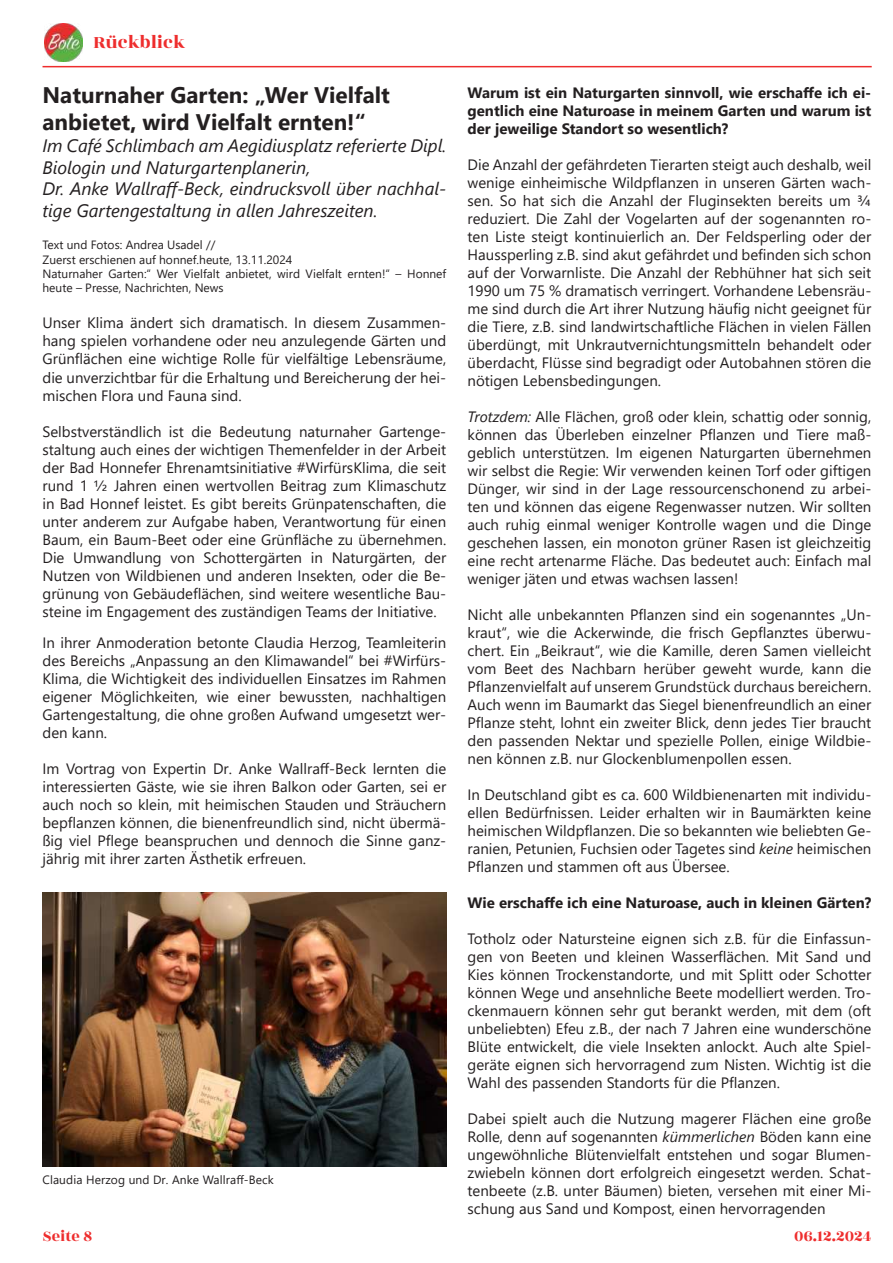
<style>
.page{position:relative;width:893px;height:1263px;background:#fff}
.page>*{position:absolute;margin:0;border:0;box-sizing:border-box;transform-origin:0 0}
.t1{font:700 22.5px/27px "Segoe UI";color:#231f20}
.t2{font:19.5px "Rozha One";color:#ee2d2d}
.t3{font:italic 18px/21.6px "Segoe UI";color:#231f20}
.t4{font:16.5px "Rozha One";color:#ee2d2d}
.t5{font:15px/18px "Segoe UI";color:#231f20;text-align:justify}
.t6{font:700 15px/18px "Segoe UI";color:#231f20;text-align:justify}
.t7{font:12px/14.4px "Segoe UI";color:#231f20}
.s1{font-style:italic}
</style>
<div class="page">
<hr style="left:43px;top:66px;width:829px;height:1px;background:#ee2d2d">
<img style="left:45px;top:23px;width:38px;height:39px">
<img style="left:42px;top:892px;width:404px;height:274px">
<h2 class="t2" style="left:94px;top:35px;width:93px">Rückblick</h2>
<h1 class="t1" style="left:43px;top:84px;width:349px">Naturnaher Garten: „Wer Vielfalt anbietet, wird Vielfalt ernten!“</h1>
<p class="t3" style="left:43px;top:137px;width:405px">Im Café Schlimbach am Aegidiusplatz referierte Dipl.<br>Biologin und Naturgartenplanerin,<br>Dr. Anke Wallra昀昀-Beck, eindrucksvoll über nachhal&shy;tige Gartengestaltung in allen Jahreszeiten.</p>
<p class="t7" style="left:43px;top:239px;width:405px">Text und Fotos: Andrea Usadel //<br>Zuerst erschienen auf honnef.heute, 13.11.2024<br>Naturnaher Garten:“ Wer Vielfalt anbietet, wird Vielfalt ernten!“ – Honnef heute – Presse, Nachrichten, News</p>
<p class="t5" style="left:43px;top:315px;width:405px">Unser Klima ändert sich dramatisch. In diesem Zusammen&shy;hang spielen vorhandene oder neu anzulegende Gärten und Grün昀氀ächen eine wichtige Rolle für vielfältige Lebensräume, die unverzichtbar für die Erhaltung und Bereicherung der hei&shy;mischen Flora und Fauna sind.</p>
<p class="t5" style="left:43px;top:423px;width:405px">Selbstverständlich ist die Bedeutung naturnaher Gartenge&shy;staltung auch eines der wichtigen Themenfelder in der Arbeit der Bad Honnefer Ehrenamtsinitiative #WirfürsKlima, die seit rund 1 ½ Jahren einen wertvollen Beitrag zum Klimaschutz in Bad Honnef leistet. Es gibt bereits Grünpatenschaften, die unter anderem zur Aufgabe haben, Verantwortung für einen Baum, ein Baum-Beet oder eine Grün昀氀äche zu übernehmen.<br>Die Umwandlung von Schottergärten in Naturgärten, der Nutzen von Wildbienen und anderen Insekten, oder die Be&shy;grünung von Gebäude昀氀ächen, sind weitere wesentliche Bau&shy;steine im Engagement des zuständigen Teams der Initiative.</p>
<p class="t5" style="left:43px;top:635px;width:405px">In ihrer Anmoderation betonte Claudia Herzog, Teamleiterin des Bereichs „Anpassung an den Klimawandel“ bei #Wirfürs-Klima, die Wichtigkeit des individuellen Einsatzes im Rahmen eigener Möglichkeiten, wie einer bewussten, nachhaltigen Gartengestaltung, die ohne großen Aufwand umgesetzt wer&shy;den kann.</p>
<p class="t5" style="left:42px;top:758px;width:405px">Im Vortrag von Expertin Dr. Anke Wallra昀昀-Beck lernten die interessierten Gäste, wie sie ihren Balkon oder Garten, sei er auch noch so klein, mit heimischen Stauden und Sträuchern bep昀氀anzen können, die bienenfreundlich sind, nicht übermä&shy;ßig viel P昀氀ege beanspruchen und dennoch die Sinne ganz&shy;jährig mit ihrer zarten Ästhetik erfreuen.</p>
<p class="t7" style="left:43px;top:1171px;width:233px">Claudia Herzog und Dr. Anke Wallra昀昀-Beck</p>
<p class="t6" style="left:468px;top:82px;width:405px">Warum ist ein Naturgarten sinnvoll, wie erscha昀昀e ich ei&shy;gentlich eine Naturoase in meinem Garten und warum ist der jeweilige Standort so wesentlich?</p>
<p class="t5" style="left:468px;top:157px;width:405px">Die Anzahl der gefährdeten Tierarten steigt auch deshalb, weil wenige einheimische Wildp昀氀anzen in unseren Gärten wach&shy;sen. So hat sich die Anzahl der Fluginsekten bereits um ¾ reduziert. Die Zahl der Vogelarten auf der sogenannten ro&shy;ten Liste steigt kontinuierlich an. Der Feldsperling oder der Haussperling z.B. sind akut gefährdet und be昀椀nden sich schon auf der Vorwarnliste. Die Anzahl der Rebhühner hat sich seit 1990 um 75 % dramatisch verringert. Vorhandene Lebensräu&shy;me sind durch die Art ihrer Nutzung häu昀椀g nicht geeignet für die Tiere, z.B. sind landwirtschaftliche Flächen in vielen Fällen überdüngt, mit Unkrautvernichtungsmitteln behandelt oder überdacht, Flüsse sind begradigt oder Autobahnen stören die nötigen Lebensbedingungen.</p>
<p class="t5" style="left:468px;top:409px;width:405px"><span class="s1">Trotzdem:</span> Alle Flächen, groß oder klein, schattig oder sonnig, können das Überleben einzelner P昀氀anzen und Tiere maß&shy;geblich unterstützen. Im eigenen Naturgarten übernehmen wir selbst die Regie: Wir verwenden keinen Torf oder giftigen Dünger, wir sind in der Lage ressourcenschonend zu arbei&shy;ten und können das eigene Regenwasser nutzen. Wir sollten auch ruhig einmal weniger Kontrolle wagen und die Dinge geschehen lassen, ein monoton grüner Rasen ist gleichzeitig eine recht artenarme Fläche. Das bedeutet auch: Einfach mal weniger jäten und etwas wachsen lassen!</p>
<p class="t5" style="left:468px;top:604px;width:405px">Nicht alle unbekannten P昀氀anzen sind ein sogenanntes „Un&shy;kraut“, wie die Ackerwinde, die frisch Gep昀氀anztes überwu&shy;chert. Ein „Beikraut“, wie die Kamille, deren Samen vielleicht vom Beet des Nachbarn herüber geweht wurde, kann die P昀氀anzenvielfalt auf unserem Grundstück durchaus bereichern.<br>Auch wenn im Baumarkt das Siegel bienenfreundlich an einer P昀氀anze steht, lohnt ein zweiter Blick, denn jedes Tier braucht den passenden Nektar und spezielle Pollen, einige Wildbie&shy;nen können z.B. nur Glockenblumenpollen essen.</p>
<p class="t5" style="left:468px;top:787px;width:405px">In Deutschland gibt es ca. 600 Wildbienenarten mit individu&shy;ellen Bedürfnissen. Leider erhalten wir in Baumärkten keine heimischen Wildp昀氀anzen. Die so bekannten wie beliebten Ge&shy;ranien, Petunien, Fuchsien oder Tagetes sind <span class="s1">keine</span> heimischen P昀氀anzen und stammen oft aus Übersee.</p>
<p class="t6" style="left:468px;top:892px;width:405px">Wie erscha昀昀e ich eine Naturoase, auch in kleinen Gärten?</p>
<p class="t5" style="left:468px;top:931px;width:405px">Totholz oder Natursteine eignen sich z.B. für die Einfassun&shy;gen von Beeten und kleinen Wasser昀氀ächen. Mit Sand und Kies können Trockenstandorte, und mit Splitt oder Schotter können Wege und ansehnliche Beete modelliert werden. Tro&shy;ckenmauern können sehr gut berankt werden, mit dem (oft unbeliebten) Efeu z.B., der nach 7 Jahren eine wunderschöne Blüte entwickelt, die viele Insekten anlockt. Auch alte Spiel&shy;geräte eignen sich hervorragend zum Nisten. Wichtig ist die Wahl des passenden Standorts für die P昀氀anzen.</p>
<p class="t5" style="left:468px;top:1111px;width:405px">Dabei spielt auch die Nutzung magerer Flächen eine große Rolle, denn auf sogenannten <span class="s1">kümmerlichen</span> Böden kann eine ungewöhnliche Blütenvielfalt entstehen und sogar Blumen&shy;zwiebeln können dort erfolgreich eingesetzt werden. Schat&shy;tenbeete (z.B. unter Bäumen) bieten, versehen mit einer Mi&shy;schung aus Sand und Kompost, einen hervorragenden</p>
<p class="t4" style="left:43px;top:1230px;width:51px">Seite 8</p>
<p class="t4" style="left:794px;top:1226px;width:79px">06.12.2024</p>
</div>
